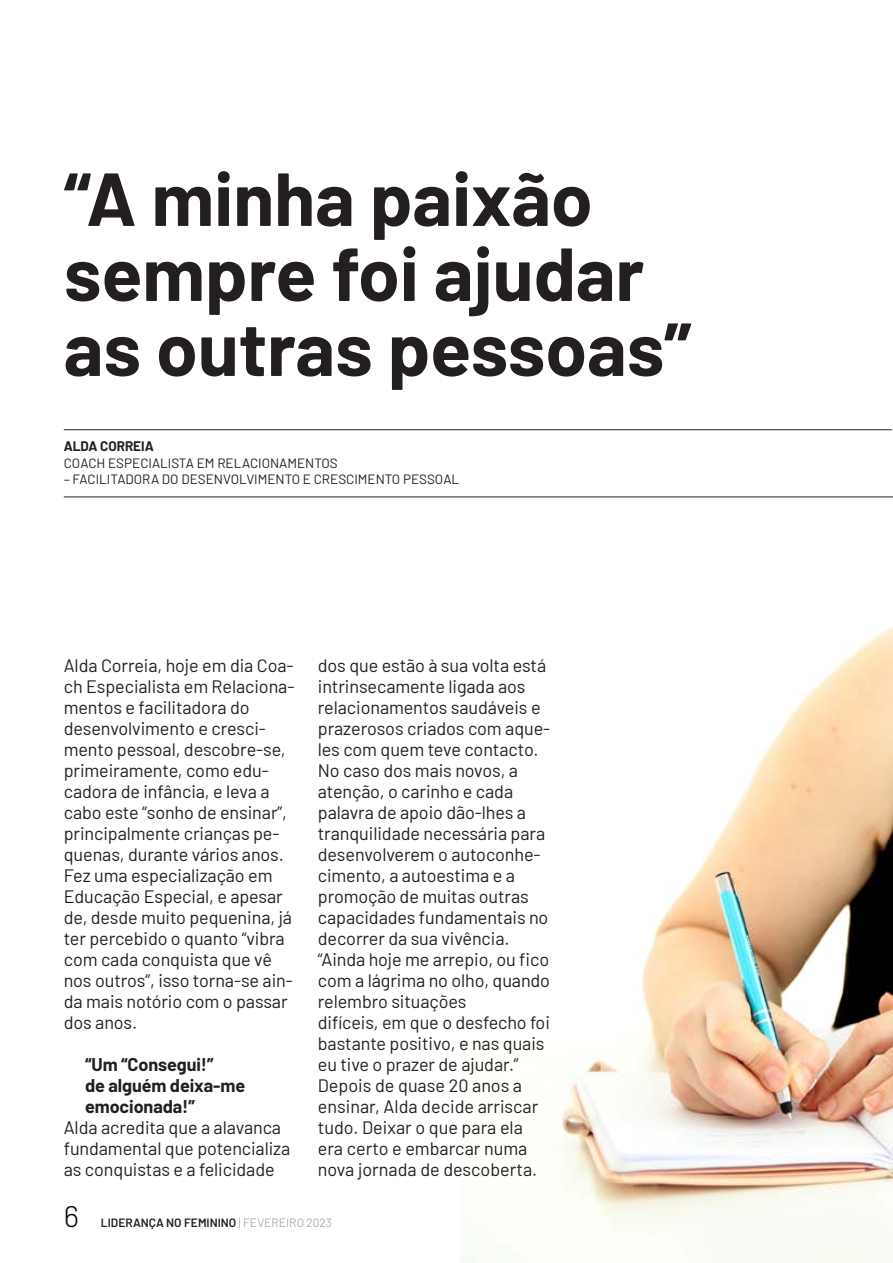
<style>
.page{position:relative;width:893px;height:1263px;background:#fff}
.page>*{position:absolute;margin:0;border:0;box-sizing:border-box;transform-origin:0 0}
.t1{font:700 75px/75px "Barlow";color:#231f20}
.t2{font:300 30px "Barlow";color:#040503}
.t3{font:18px/21px "Barlow";letter-spacing:-.005em;color:#231f20}
.t4{font:700 18px/21px "Barlow";letter-spacing:-.005em;color:#231f20}
.t5{font:13.5px "Barlow";color:#231f20}
.t6{font:700 13.5px "Barlow";color:#231f20}
.t7{font:600 12px "Barlow";color:#231f20}
.s1{font-weight:300;color:#939598}
</style>
<div class="page">
<img style="left:461px;top:430px;width:432px;height:833px">
<hr style="left:64px;top:429px;width:828px;height:1px;background:#231f20">
<hr style="left:64px;top:496px;width:829px;height:1px;background:#231f20">
<h1 class="t1" style="left:64px;top:156px;width:629px">“A minha paixão sempre foi ajudar as outras pessoas”</h1>
<p class="t6" style="left:64px;top:436px;width:92px">ALDA CORREIA</p>
<p class="t5" style="left:64px;top:453px;width:275px">COACH ESPECIALISTA EM RELACIONAMENTOS</p>
<p class="t5" style="left:64px;top:469px;width:397px">– FACILITADORA DO DESENVOLVIMENTO E CRESCIMENTO PESSOAL</p>
<p class="t3" style="left:64px;top:654px;width:232px">Alda Correia, hoje em dia Coa&shy;ch Especialista em Relaciona&shy;mentos e facilitadora do desenvolvimento e cresci&shy;mento pessoal, descobre-se, primeiramente, como edu&shy;cadora de infância, e leva a cabo este “sonho de ensinar”, principalmente crianças pe&shy;quenas, durante vários anos.<br>Fez uma especialização em<br>Educação Especial, e apesar de, desde muito pequenina, já ter percebido o quanto “vibra com cada conquista que vê nos outros”, isso torna-se ain&shy;da mais notório com o passar dos anos.</p>
<p class="t4" style="left:85px;top:1053px;width:162px">“Um “Consegui!”<br>de alguém deixa-me emocionada!”</p>
<p class="t3" style="left:64px;top:1116px;width:228px">Alda acredita que a alavanca fundamental que potencializa as conquistas e a felicidade</p>
<p class="t3" style="left:318px;top:654px;width:234px">dos que estão à sua volta está intrinsecamente ligada aos relacionamentos saudáveis e prazerosos criados com aque&shy;les com quem teve contacto.<br>No caso dos mais novos, a atenção, o carinho e cada palavra de apoio dão-lhes a tranquilidade necessária para desenvolverem o autoconhe&shy;cimento, a autoestima e a promoção de muitas outras capacidades fundamentais no decorrer da sua vivência. “Ainda hoje me arrepio, ou fico com a lágrima no olho, quando relembro situações<br>difíceis, em que o desfecho foi bastante positivo, e nas quais eu tive o prazer de ajudar.”<br>Depois de quase 20 anos a ensinar, Alda decide arriscar tudo. Deixar o que para ela era certo e embarcar numa nova jornada de descoberta.</p>
<h2 class="t2" style="left:64px;top:1195px;width:17px">6</h2>
<p class="t7" style="left:101px;top:1213px;width:233px">LIDERANÇA NO FEMININO <span class="s1">| FEVEREIRO 2023</span></p>
</div>
